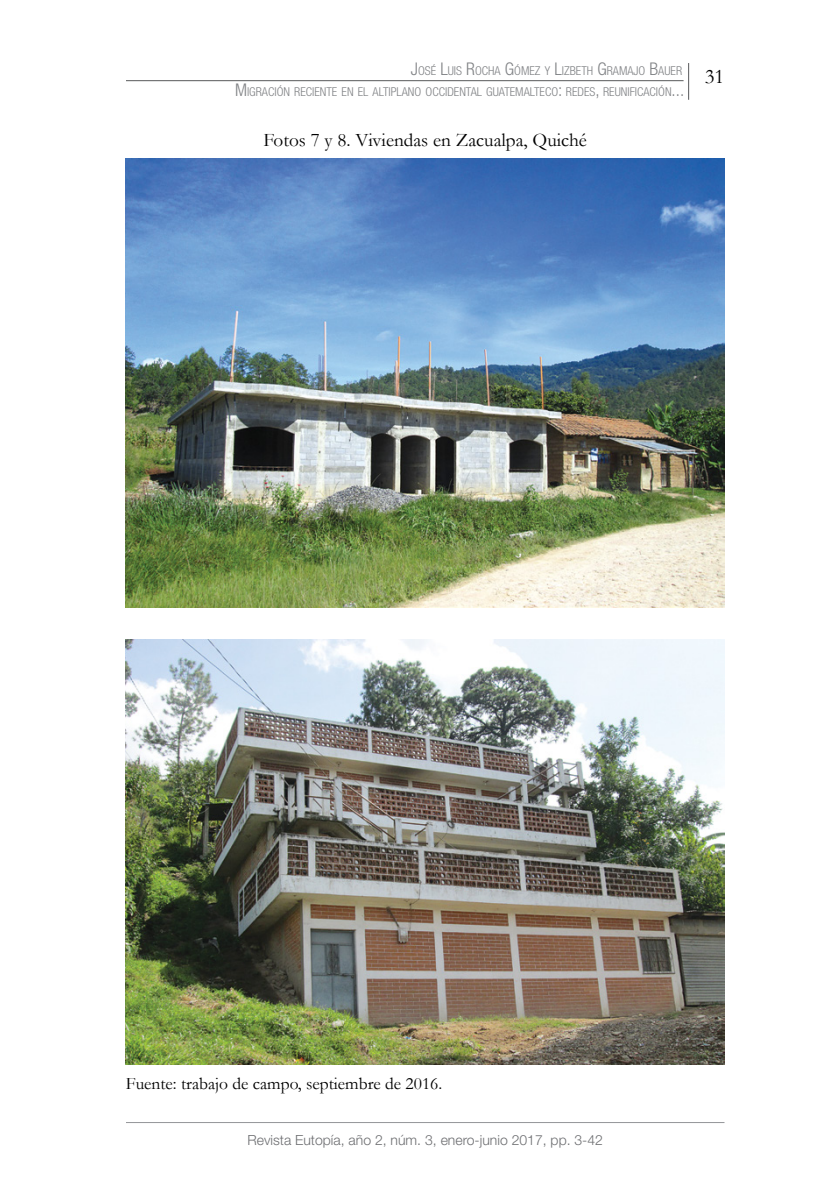
<style>
.page{position:relative;width:819px;height:1197px;background:#fff}
.page>*{position:absolute;margin:0;border:0;box-sizing:border-box;transform-origin:0 0}
.t1{font:21px "Garamond";color:#000}
.t2{font:19.25px "Garamond";color:#000}
.t3{font:17.5px "Garamond";color:#000}
.t4{font:300 14px "Helvetica Neue LT Std";color:#6d6e71}
.t5{font:300 condensed 12.25px "Helvetica Neue LT Std";color:#808285}
.s1{font-size:17.5px}
</style>
<div class="page">
<img style="left:126px;top:159px;width:598px;height:449px">
<img style="left:126px;top:640px;width:598px;height:425px">
<hr style="left:126px;top:1122px;width:598px;height:1px;background:#939598">
<hr style="left:688px;top:63px;width:1px;height:37px;background:#58595b">
<hr style="left:126px;top:80px;width:558px;height:1px;background:#58595b">
<p class="t5" style="left:411px;top:63px;width:273px"><span class="s1">J</span>OSÉ <span class="s1">L</span>UIS <span class="s1">R</span>OCHA <span class="s1">G</span>ÓMEZ Y <span class="s1">L</span>IZBETH <span class="s1">G</span>RAMAJO <span class="s1">B</span>AUER</p>
<p class="t5" style="left:235px;top:85px;width:451px"><span class="s1">M</span>IGRACIÓN RECIENTE EN EL ALTIPLANO OCCIDENTAL GUATEMALTECO<span class="s1">:</span> REDES<span class="s1">,</span> REUNIFICACIÓN<span class="s1">...</span></p>
<h2 class="t2" style="left:263px;top:129px;width:325px">Fotos 7 y 8. Viviendas en Zacualpa, Quiché</h2>
<h1 class="t1" style="left:705px;top:64px;width:21px">31</h1>
<h3 class="t3" style="left:126px;top:1073px;width:318px">Fuente: trabajo de campo, septiembre de 2016.</h3>
<p class="t4" style="left:247px;top:1131px;width:357px">Revista Eutopía, año 2, núm. 3, enero-junio 2017, pp. 3-42</p>
</div>
